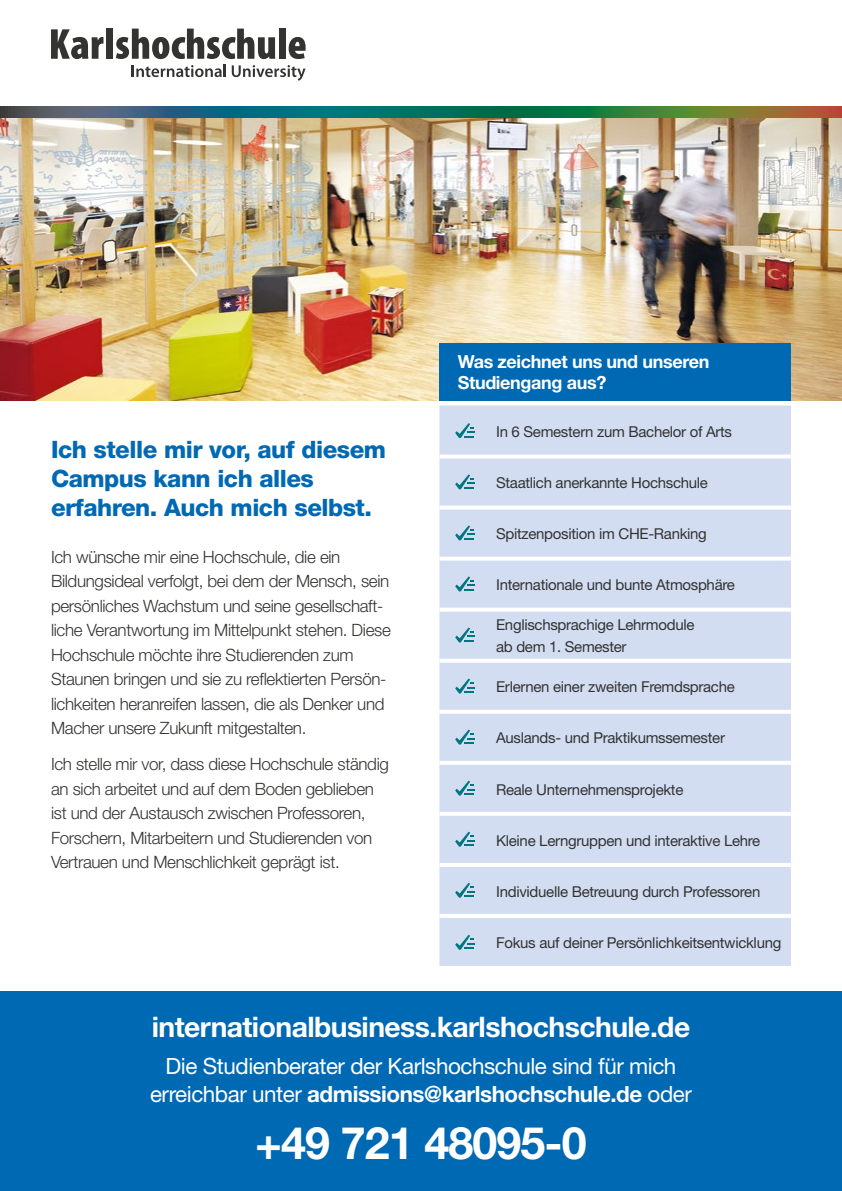
<style>
.page{position:relative;width:842px;height:1191px;background:#fff}
.page>*{position:absolute;margin:0;border:0;box-sizing:border-box;transform-origin:0 0}
.t1{font:700 44.8px "Helvetica Neue";letter-spacing:-.02em;color:#fff}
.t2{font:700 28.2px "Helvetica Neue";letter-spacing:-.02em;color:#fff}
.t3{font:800 24px/28.8px "Helvetica Neue";letter-spacing:-.02em;color:#0069b4}
.t4{font:22.4px/28px "Helvetica Neue";letter-spacing:-.02em;color:#fff;text-align:center}
.t5{font:700 18px/21px "Helvetica Neue";letter-spacing:-.02em;color:#fff}
.t6{font:300 17px/24.4px "Helvetica Neue";letter-spacing:-.02em;color:#333332}
.t7{font:15px/21.6px "Helvetica Neue";letter-spacing:-.02em;color:#333332}
.s1{font-weight:700}
</style>
<div class="page">
<img style="left:0;top:117px;width:842px;height:283px">
<div style="left:439px;top:343px;width:352px;height:57px;background:#0069b4"></div>
<div style="left:439px;top:405px;width:352px;height:561px;background:#d3ddf2"></div>
<svg style="left:439px;top:454px;width:352px;height:4px"></svg>
<svg style="left:439px;top:505px;width:352px;height:4px"></svg>
<svg style="left:439px;top:556px;width:352px;height:4px"></svg>
<svg style="left:439px;top:607px;width:352px;height:4px"></svg>
<svg style="left:439px;top:658px;width:352px;height:4px"></svg>
<svg style="left:439px;top:709px;width:352px;height:4px"></svg>
<hr style="left:439px;top:761px;width:352px;height:4px;background:#fff">
<hr style="left:439px;top:812px;width:352px;height:4px;background:#fff">
<hr style="left:439px;top:863px;width:352px;height:4px;background:#fff">
<hr style="left:439px;top:914px;width:352px;height:4px;background:#fff">
<svg style="left:132px;top:65px;width:94px;height:12px"></svg>
<svg style="left:232px;top:65px;width:74px;height:16px"></svg>
<svg style="left:51px;top:29px;width:52px;height:30px"></svg>
<div style="left:107px;top:29px;width:6px;height:30px;background:#333332"></div>
<svg style="left:116px;top:29px;width:159px;height:30px"></svg>
<div style="left:279px;top:29px;width:7px;height:30px;background:#333332"></div>
<svg style="left:289px;top:37px;width:17px;height:22px"></svg>
<svg style="left:0;top:106px;width:842px;height:11px;background:#316d5b"></svg>
<div style="left:0;top:991px;width:842px;height:200px;background:#0069b4"></div>
<svg style="left:455px;top:423px;width:19px;height:15px"></svg>
<svg style="left:455px;top:474px;width:19px;height:16px"></svg>
<svg style="left:455px;top:525px;width:19px;height:16px"></svg>
<svg style="left:455px;top:576px;width:19px;height:16px"></svg>
<svg style="left:455px;top:627px;width:19px;height:16px"></svg>
<svg style="left:455px;top:678px;width:19px;height:16px"></svg>
<svg style="left:455px;top:729px;width:19px;height:16px"></svg>
<svg style="left:455px;top:780px;width:19px;height:16px"></svg>
<svg style="left:455px;top:831px;width:19px;height:16px"></svg>
<svg style="left:455px;top:882px;width:19px;height:16px"></svg>
<svg style="left:455px;top:934px;width:19px;height:16px"></svg>
<h3 class="t3" style="left:51px;top:435px;width:337px">Ich stelle mir vor, auf diesem<br>Campus kann ich alles erfahren. Auch mich selbst.</h3>
<p class="t6" style="left:51px;top:544px;width:341px">Ich wünsche mir eine Hochschule, die ein Bildungsideal verfolgt, bei dem der Mensch, sein persönliches Wachstum und seine gesellschaft&shy;liche Verantwortung im Mittelpunkt stehen. Diese Hochschule möchte ihre Studierenden zum Staunen bringen und sie zu reflektierten Persön&shy;lichkeiten heranreifen lassen, die als Denker und Macher unsere Zukunft mitgestalten.</p>
<p class="t6" style="left:51px;top:751px;width:339px">Ich stelle mir vor, dass diese Hochschule ständig an sich arbeitet und auf dem Boden geblieben ist und der Austausch zwischen Professoren, Forschern, Mitarbeitern und Studierenden von Vertrauen und Menschlichkeit geprägt ist.</p>
<p class="t5" style="left:458px;top:351px;width:253px">Was zeichnet uns und unseren<br>Studiengang aus?</p>
<p class="t7" style="left:496px;top:421px;width:237px">In 6 Semestern zum Bachelor of Arts</p>
<p class="t7" style="left:496px;top:472px;width:213px">Staatlich anerkannte Hochschule</p>
<p class="t7" style="left:496px;top:523px;width:212px">Spitzenposition im CHE-Ranking</p>
<p class="t7" style="left:496px;top:574px;width:240px">Internationale und bunte Atmosphäre</p>
<p class="t7" style="left:496px;top:613px;width:200px">Englischsprachige Lehrmodule ab dem 1. Semester</p>
<p class="t7" style="left:496px;top:676px;width:240px">Erlernen einer zweiten Fremdsprache</p>
<p class="t7" style="left:496px;top:727px;width:230px">Auslands- und Praktikumssemester</p>
<p class="t7" style="left:496px;top:778px;width:189px">Reale Unternehmensprojekte</p>
<p class="t7" style="left:496px;top:829px;width:266px">Kleine Lerngruppen und interaktive Lehre</p>
<p class="t7" style="left:496px;top:880px;width:266px">Individuelle Betreuung durch Professoren</p>
<p class="t7" style="left:496px;top:931px;width:287px">Fokus auf deiner Persönlichkeitsentwicklung</p>
<h2 class="t2" style="left:152px;top:1009px;width:540px">internationalbusiness.karlshochschule.de</h2>
<h3 class="t4" style="left:150px;top:1052px;width:543px">Die Studienberater der Karlshochschule sind für mich erreichbar unter <span class="s1">admissions@karlshochschule.de</span> oder</h3>
<h1 class="t1" style="left:255px;top:1115px;width:333px">+49 721 48095-0</h1>
</div>
